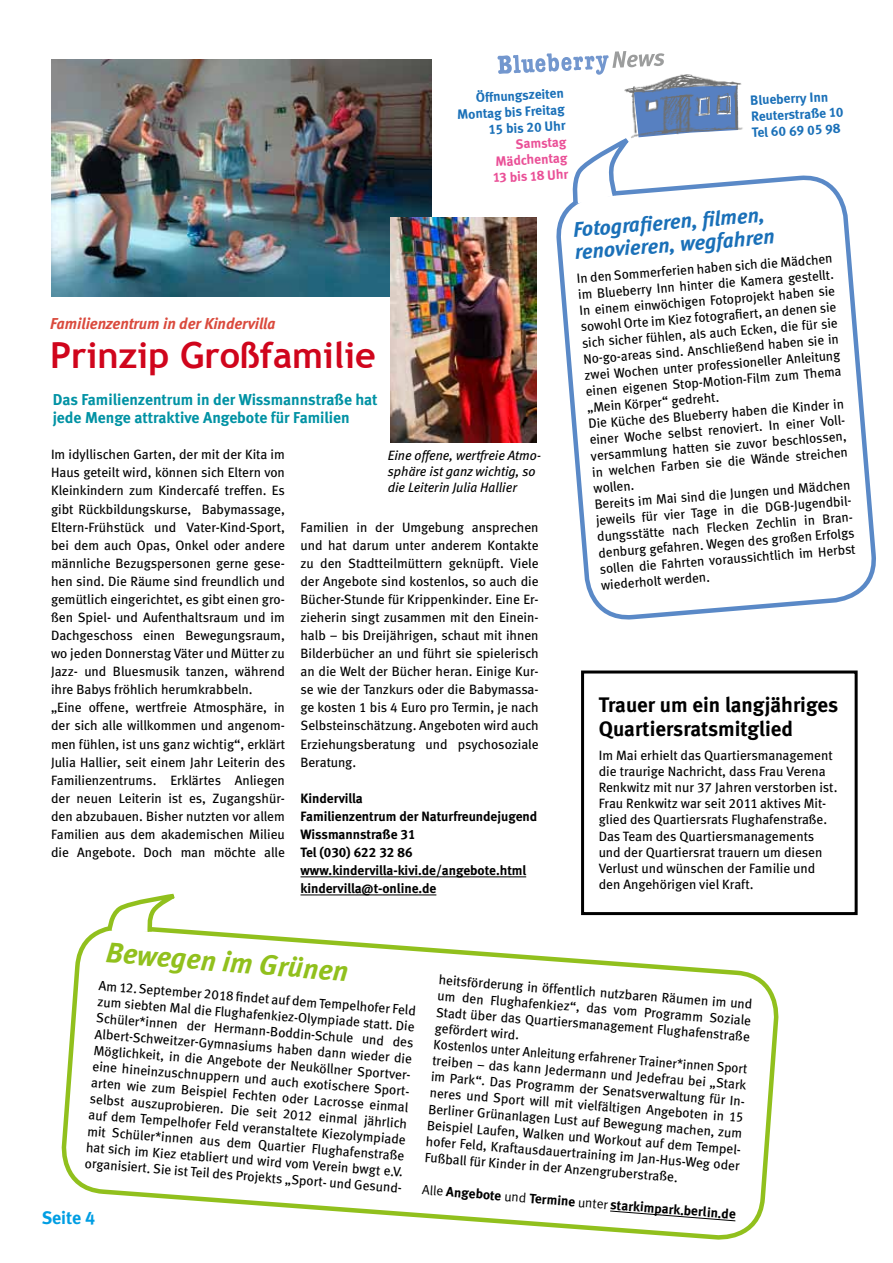
<style>
.page{position:relative;width:893px;height:1263px;background:#fff}
.page>*{position:absolute;margin:0;border:0;box-sizing:border-box;transform-origin:0 0}
.t1{font:700 36px "Trebuchet MS";color:#d0051c}
.t2{font:italic 28.5px "Meta Bold LF";color:#91c01d}
.t3{font:21px/24px "Meta Bold LF";color:#000}
.t4{font:italic 21px/22.5px "Meta Bold LF";color:#1a70b8}
.t5{font:18px "Meta Bold LF";color:#009ee3}
.t6{font:15.75px/18px "Meta Bold LF";color:#0092a4}
.t7{font:italic 15.75px "Meta Bold LF";color:#da4a3d}
.t8{font:13.5px/18.1px "Meta Book LF";color:#000}
.t9{font:13.5px/18.1px "Meta Bold LF";color:#000}
.t10{font:13.5px/16.2px "Meta Bold LF";color:#1a70b8}
.t11{font:italic 13.5px/16.2px "Meta Book LF";color:#000}
.t12{font:700 13.5px "Meta Plus";color:#000}
.t13{font:13.5px/16.2px "Meta Bold LF";color:#ea5097;text-align:justify}
.s1{font-family:"Meta Normal LF";font-weight:400}
</style>
<div class="page">
<div style="left:581px;top:670px;width:277px;height:245px;border:3px solid #000"></div>
<svg style="left:556px;top:175px;width:320px;height:512px"></svg>
<img style="left:646px;top:74px;width:97px;height:56px">
<svg style="left:497px;top:51px;width:167px;height:24px"></svg>
<svg style="left:61px;top:897px;width:720px;height:343px"></svg>
<svg style="left:104px;top:896px;width:74px;height:40px"></svg>
<svg style="left:566px;top:86px;width:172px;height:122px"></svg>
<hr style="left:300px;top:877px;width:226px;height:1px;background:#000">
<hr style="left:300px;top:895px;width:136px;height:1px;background:#000">
<img style="left:51px;top:60px;width:381px;height:236px">
<img style="left:390px;top:218px;width:147px;height:225px">
<svg style="left:610px;top:1211px;width:126px;height:10px"></svg>
<p class="t10" style="left:456px;top:90px;width:109px;text-align:right;rotate:-3deg">Öffnungszeiten<br>Montag bis Freitag<br>15 bis 20 Uhr</p>
<p class="t13" style="left:491px;top:137px;width:77px;text-indent:24px;rotate:-3deg">Samstag Mädchentag 13 bis 18 Uhr</p>
<p class="t10" style="left:750px;top:92px;width:94px;rotate:-3deg">Blueberry Inn<br>Reuterstraße 10<br>Tel 60 69 05 98</p>
<p class="t7" style="left:50px;top:314px;width:227px">Familienzentrum in der Kindervilla</p>
<h1 class="t1" style="left:50px;top:333px;width:327px">Prinzip Großfamilie</h1>
<p class="t6" style="left:53px;top:390px;width:326px">Das Familienzentrum in der Wissmannstraße hat jede Menge attraktive Angebote für Familien</p>
<p class="t8" style="left:51px;top:445px;width:236px">Im idyllischen Garten, der mit der Kita im Haus geteilt wird, können sich Eltern von Kleinkindern zum Kindercafé treffen. Es gibt Rückbildungskurse, Babymassage, Eltern-Frühstück und Vater-Kind-Sport, bei dem auch Opas, Onkel oder andere männliche Bezugspersonen gerne gese&shy;hen sind. Die Räume sind freundlich und gemütlich eingerichtet, es gibt einen gro&shy;ßen Spiel- und Aufenthaltsraum und im Dachgeschoss einen Bewegungsraum, wo jeden Donnerstag Väter und Mütter zu Jazz- und Bluesmusik tanzen, während ihre Babys fröhlich herumkrabbeln. „Eine offene, wertfreie Atmosphäre, in der sich alle willkommen und angenom&shy;men fühlen, ist uns ganz wichtig“, erklärt Julia Hallier, seit einem Jahr Leiterin des Familienzentrums. Erklärtes Anliegen der neuen Leiterin ist es, Zugangshür&shy;den abzubauen. Bisher nutzten vor allem Familien aus dem akademischen Milieu die Angebote. Doch man möchte alle</p>
<p class="t11" style="left:388px;top:447px;width:155px">Eine offene, wertfreie Atmo&shy;sphäre ist ganz wichtig, so die Leiterin Julia Hallier</p>
<p class="t8" style="left:300px;top:518px;width:240px;text-align:justify">Familien in der Umgebung ansprechen und hat darum unter anderem Kontakte zu den Stadtteilmüttern geknüpft. Viele der Angebote sind kostenlos, so auch die Bücher-Stunde für Krippenkinder. Eine Er&shy;zieherin singt zusammen mit den Einein&shy;halb – bis Dreijährigen, schaut mit ihnen Bilderbücher an und führt sie spielerisch an die Welt der Bücher heran. Einige Kur&shy;se wie der Tanzkurs oder die Babymassa&shy;ge kosten 1 bis 4 Euro pro Termin, je nach Selbsteinschätzung. Angeboten wird auch Erziehungsberatung und psychosoziale Beratung.</p>
<p class="t9" style="left:300px;top:789px;width:238px">Kindervilla<br>Familienzentrum der Naturfreundejugend<br>Wissmannstraße 31<br>Tel (030) 622 32 86 www.kindervilla-kivi.de/angebote.html kindervilla@t-online.de</p>
<h3 class="t4" style="left:572px;top:217px;width:202px;rotate:-4deg">Fotografi eren, fi lmen, renovieren, wegfahren</h3>
<p class="t8" style="left:574px;top:271px;width:261px;line-height:16.2px;rotate:-5deg">In den Sommerferien haben sich die Mädchen im Blueberry Inn hinter die Kamera gestellt.<br>In einem einwöchigen Fotoprojekt haben sie sowohl Orte im Kiez fotografi ert, an denen sie sich sicher fühlen, als auch Ecken, die für sie No-go-areas sind. Anschließend haben sie in zwei Wochen unter professioneller Anleitung einen eigenen Stop-Motion-Film zum Thema „Mein Körper“ gedreht.<br>Die Küche des Blueberry haben die Kinder in einer Woche selbst renoviert. In einer Voll&shy;versammlung hatten sie zuvor beschlossen, in welchen Farben sie die Wände streichen wollen.</p>
<p class="t8" style="left:593px;top:497px;width:261px;line-height:16px;rotate:-5deg">Bereits im Mai sind die Jungen und Mädchen jeweils für vier Tage in die DGB-Jugendbil&shy;dungsstätte nach Flecken Zechlin in Bran&shy;denburg gefahren. Wegen des großen Erfolgs sollen die Fahrten voraussichtlich im Herbst wiederholt werden.</p>
<h3 class="t3" style="left:599px;top:692px;width:241px">Trauer um ein langjähriges<br>Quartiersratsmitglied</h3>
<p class="t8" style="left:599px;top:746px;width:240px;line-height:16.2px">Im Mai erhielt das Quartiersmanagement die traurige Nachricht, dass Frau Verena Renkwitz mit nur 37 Jahren verstorben ist.<br>Frau Renkwitz war seit 2011 aktives Mit&shy;glied des Quartiersrats Flughafenstraße.<br>Das Team des Quartiersmanagements und der Quartiersrat trauern um diesen Verlust und wünschen der Familie und den Angehörigen viel Kraft.</p>
<h2 class="t2" style="left:107px;top:936px;width:244px;rotate:4deg">Bewegen im Grünen</h2>
<p class="t8" style="left:439px;top:973px;width:317px;line-height:15.9px;text-align:justify;rotate:4deg">heitsförderung in öffentlich nutzbaren Räumen im und um den Flughafenkiez“, das vom Programm Soziale Stadt über das Quartiersmanagement Flughafenstraße gefördert wird.</p>
<p class="t8" style="left:435px;top:1034px;width:316px;rotate:5deg">Kostenlos unter Anleitung erfahrener Trainer*innen Sport</p>
<p class="t8" style="left:99px;top:979px;width:320px;line-height:16px;text-align:justify;rotate:4deg">Am 12. September 2018 fi ndet auf dem Tempelhofer Feld zum siebten Mal die Flughafenkiez-Olympiade statt. Die Schüler*innen der Hermann-Boddin-Schule und des Albert-Schweitzer-Gymnasiums haben dann wieder die Möglichkeit, in die Angebote der Neuköllner</p>
<p class="t8" style="left:432px;top:1053px;width:320px;line-height:16.2px;rotate:4deg">treiben – das kann Jedermann und Jedefrau bei „Stark im Park“. Das Programm der Senatsverwaltung für In&shy;neres und Sport will mit vielfältigen Angeboten in 15<br>Berliner Grünanlagen Lust auf Bewegung machen, zum Beispiel Laufen, Walken und Workout auf dem Tempel&shy;hofer Feld, Kraftausdauertraining im Jan-Hus-Weg oder Fußball für Kinder in der Anzengruberstraße.</p>
<p class="t12" style="left:423px;top:1183px;width:316px;rotate:4deg"><span class="s1">Alle</span> Angebote <span class="s1">und</span> Termine <span class="s1">unter</span> starkimpark.berlin.de</p>
<p class="t8" style="left:95px;top:1039px;width:322px;line-height:17.5px;text-indent:264px;rotate:5deg">Sportver&shy;eine hineinzuschnuppern und auch exotischere</p>
<p class="t8" style="left:92px;top:1061px;width:323px;line-height:15.9px;text-indent:283px;rotate:4deg">Sport&shy;arten wie zum Beispiel Fechten oder Lacrosse einmal selbst auszuprobieren. Die seit 2012 einmal jährlich auf dem Tempelhofer Feld veranstaltete Kiezolympiade mit Schüler*innen aus dem Quartier Flughafenstraße hat sich im Kiez etabliert und wird vom Verein bwgt e.V. organisiert. Sie ist Teil des Projekts „Sport- und Gesund-</p>
<h3 class="t5" style="left:42px;top:1206px;width:55px">Seite 4</h3>
</div>
